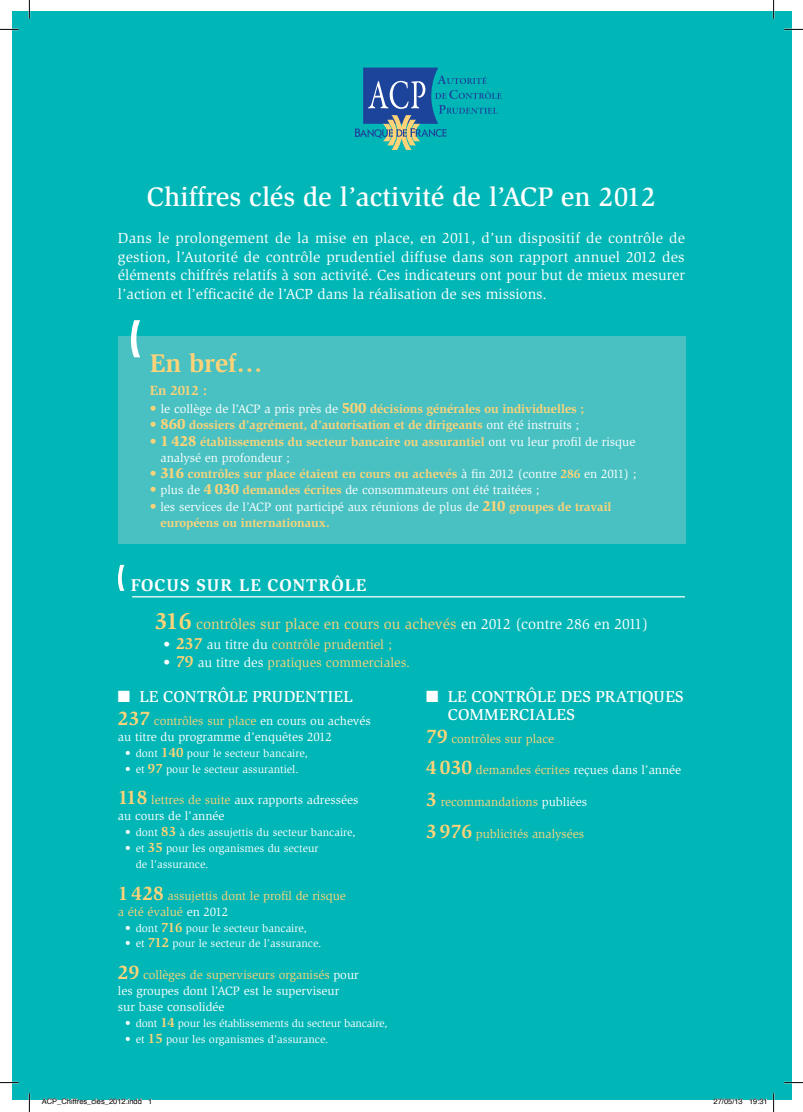
<style>
.page{position:relative;width:803px;height:1112px;background:#fff}
.page>*{position:absolute;margin:0;border:0;box-sizing:border-box;transform-origin:0 0}
.t1{font:500 27.5px "Slimbach";color:#fff}
.t2{font:700 26.25px "Slimbach";color:#fed378}
.t3{font:700 17.5px "Slimbach";letter-spacing:.06em;color:#fff}
.t4{font:500 16.25px/17.5px "Slimbach";letter-spacing:.025em;color:#fff}
.t5{font:15px/18.8px "Slimbach";color:#fff;text-align:justify}
.t6{font:15px "Slimbach";color:#fed378}
.t7{font:700 13.75px "Slimbach";color:#fed378}
.t8{font:13.5px "Slimbach";color:#fed378}
.t9{font:12.5px/15.9px "Slimbach";color:#fff}
.t10{font:700 12.5px/16.2px "Slimbach";color:#fed378}
.t11{font:12.5px/15.9px "Slimbach";color:#fed378}
.t12{font:11.25px/15.9px "Slimbach";color:#fff}
.t13{font:7.5px "Helvetica";color:#000}
.s1{font-weight:900;font-size:13.75px}
.s2{font-weight:400;color:#fff}
.s3{font-weight:900;font-size:15px}
.s4{font-weight:900;font-size:13.75px;color:#fed378}
.s5{font-weight:900;font-size:15px;color:#fed378}
.s6{font-weight:700;color:#fed378}
.s7{font-weight:700;font-size:24px}
.s8{color:#fff}
.s9{font-weight:700;font-size:16.5px}
.s10{font-weight:700;font-size:20px;color:#fed378}
.s11{color:#fed378}
.s12{font-weight:700;font-size:13.75px;color:#fed378}
.s13{font-weight:700;font-size:20px}
</style>
<div class="page">
<div style="left:12px;top:12px;width:779px;height:1087px;background:#00b6b6"></div>
<svg style="left:354px;top:68px;width:148px;height:82px"></svg>
<hr style="left:132px;top:596px;width:553px;height:1px;background:#fff">
<svg style="left:118px;top:564px;width:6px;height:26px"></svg>
<div style="left:118px;top:336px;width:567px;height:207px;background:#49c1c2"></div>
<svg style="left:131px;top:320px;width:9px;height:37px"></svg>
<svg style="left:0;top:29px;width:19px;height:1px"></svg>
<svg style="left:784px;top:29px;width:19px;height:1px"></svg>
<svg style="left:0;top:1081px;width:19px;height:2px"></svg>
<svg style="left:784px;top:1081px;width:19px;height:2px"></svg>
<svg style="left:29px;top:0;width:1px;height:19px"></svg>
<svg style="left:29px;top:1093px;width:1px;height:18px"></svg>
<svg style="left:773px;top:0;width:1px;height:19px"></svg>
<svg style="left:773px;top:1093px;width:1px;height:18px"></svg>
<svg style="left:41px;top:1098px;width:101px;height:2px"></svg>
<svg style="left:713px;top:1098px;width:30px;height:2px"></svg>
<svg style="left:749px;top:1098px;width:18px;height:2px"></svg>
<h1 class="t1" style="left:147px;top:180px;width:511px">CHIFFRES CLÉS DE L’ACTIVITÉ DE L’ACP EN 2012</h1>
<p class="t5" style="left:118px;top:228px;width:569px">Dans le prolongement de la mise en place, en 2011, d’un dispositif de contrôle de gestion, l’Autorité de contrôle prudentiel diffuse dans son rapport annuel 2012 des éléments chiffrés relatifs à son activité. Ces indicateurs ont pour but de mieux mesurer l’action et l’efficacité de l’ACP dans la réalisation de ses missions.</p>
<h2 class="t2" style="left:150px;top:347px;width:114px">En bref…</h2>
<p class="t7" style="left:150px;top:382px;width:59px">En 2012 :</p>
<p class="t10" style="left:150px;top:400px;width:436px"><span class="s1">•</span> <span class="s2">le collège de l’ACP a pris près de</span> <span class="s3">500</span> décisions générales ou individuelles ;</p>
<p class="t10" style="left:150px;top:417px;width:431px"><span class="s1">•</span> <span class="s3">860</span> dossiers d’agrément, d’autorisation et de dirigeants <span class="s2">ont été instruits ;</span></p>
<p class="t10" style="left:160px;top:433px;width:476px;text-indent:-11px"><span class="s1">•</span> <span class="s3">1 428</span> établissements du secteur bancaire ou assurantiel <span class="s2">ont vu leur profil de risque analysé en profondeur ;</span></p>
<p class="t10" style="left:150px;top:465px;width:488px"><span class="s1">•</span> <span class="s3">316</span> contrôles sur place étaient en cours ou achevés <span class="s2">à fin 2012 (contre</span> 286 <span class="s2">en 2011) ;</span></p>
<p class="t9" style="left:150px;top:482px;width:391px"><span class="s4">•</span> plus de <span class="s5">4 030</span> <span class="s6">demandes écrites</span> de consommateurs ont été traitées ;</p>
<p class="t9" style="left:160px;top:498px;width:452px;line-height:16.2px;text-indent:-11px"><span class="s4">•</span> les services de l’ACP ont participé aux réunions de plus de <span class="s5">210</span> <span class="s6">groupes de travail européens ou internationaux.</span></p>
<h3 class="t3" style="left:131px;top:574px;width:237px">Focus sur le contrôle</h3>
<p class="t6" style="left:155px;top:615px;width:495px"><span class="s7">316</span> contrôles sur place en cours ou achevés <span class="s8">en 2012 (contre 286 en 2011)</span></p>
<p class="t8" style="left:163px;top:636px;width:230px"><span class="s8">•</span> <span class="s9">237</span> <span class="s8">au titre du</span> contrôle prudentiel ;</p>
<p class="t8" style="left:163px;top:654px;width:248px"><span class="s8">•</span> <span class="s9">79</span> <span class="s8">au titre des</span> pratiques commerciales.</p>
<h3 class="t4" style="left:118px;top:687px;width:232px">■ LE CONTRÔLE PRUDENTIEL</h3>
<p class="t9" style="left:118px;top:712px;width:254px"><span class="s10">237</span> <span class="s11">contrôles sur place</span> en cours ou achevés au titre du programme d’enquêtes 2012</p>
<p class="t12" style="left:125px;top:745px;width:184px">• dont <span class="s12">140</span> pour le secteur bancaire,</p>
<p class="t12" style="left:125px;top:760px;width:175px">• et <span class="s12">97</span> pour le secteur assurantiel.</p>
<p class="t9" style="left:118px;top:792px;width:242px"><span class="s10">118</span> <span class="s11">lettres de suite</span> aux rapports adressées au cours de l’année</p>
<p class="t12" style="left:125px;top:824px;width:232px">• dont <span class="s12">83</span> à des assujettis du secteur bancaire,</p>
<p class="t12" style="left:136px;top:840px;width:184px;text-indent:-11px">• et <span class="s12">35</span> pour les organismes du secteur de l’assurance.</p>
<p class="t11" style="left:118px;top:887px;width:229px"><span class="s13">1 428</span> assujettis dont le profil de risque a été évalué <span class="s8">en 2012</span></p>
<p class="t12" style="left:125px;top:919px;width:183px">• dont <span class="s12">716</span> pour le secteur bancaire,</p>
<p class="t12" style="left:125px;top:935px;width:198px">• et <span class="s12">712</span> pour le secteur de l’assurance.</p>
<p class="t9" style="left:118px;top:966px;width:242px"><span class="s10">29</span> <span class="s11">collèges de superviseurs organisés</span> pour les groupes dont l’ACP est le superviseur sur base consolidée</p>
<p class="t12" style="left:125px;top:1014px;width:264px">• dont <span class="s12">14</span> pour les établissements du secteur bancaire,</p>
<p class="t12" style="left:125px;top:1030px;width:205px">• et <span class="s12">15</span> pour les organismes d’assurance.</p>
<h3 class="t4" style="left:448px;top:687px;width:237px;text-indent:-21px">■ LE CONTRÔLE DES PRATIQUES<br>COMMERCIALES</h3>
<p class="t11" style="left:426px;top:730px;width:129px"><span class="s13">79</span> contrôles sur place</p>
<p class="t9" style="left:426px;top:762px;width:256px"><span class="s10">4 030</span> <span class="s11">demandes écrites</span> reçues dans l’année</p>
<p class="t11" style="left:426px;top:793px;width:162px"><span class="s13">3</span> recommandations <span class="s8">publiées</span></p>
<p class="t11" style="left:426px;top:825px;width:159px"><span class="s13">3 976</span> publicités analysées</p>
<p class="t13" style="left:42px;top:1095px;width:112px">ACP_Chiffres_cles_2012.indd 1</p>
<p class="t13" style="left:713px;top:1095px;width:56px">27/05/13 19:31</p>
</div>
